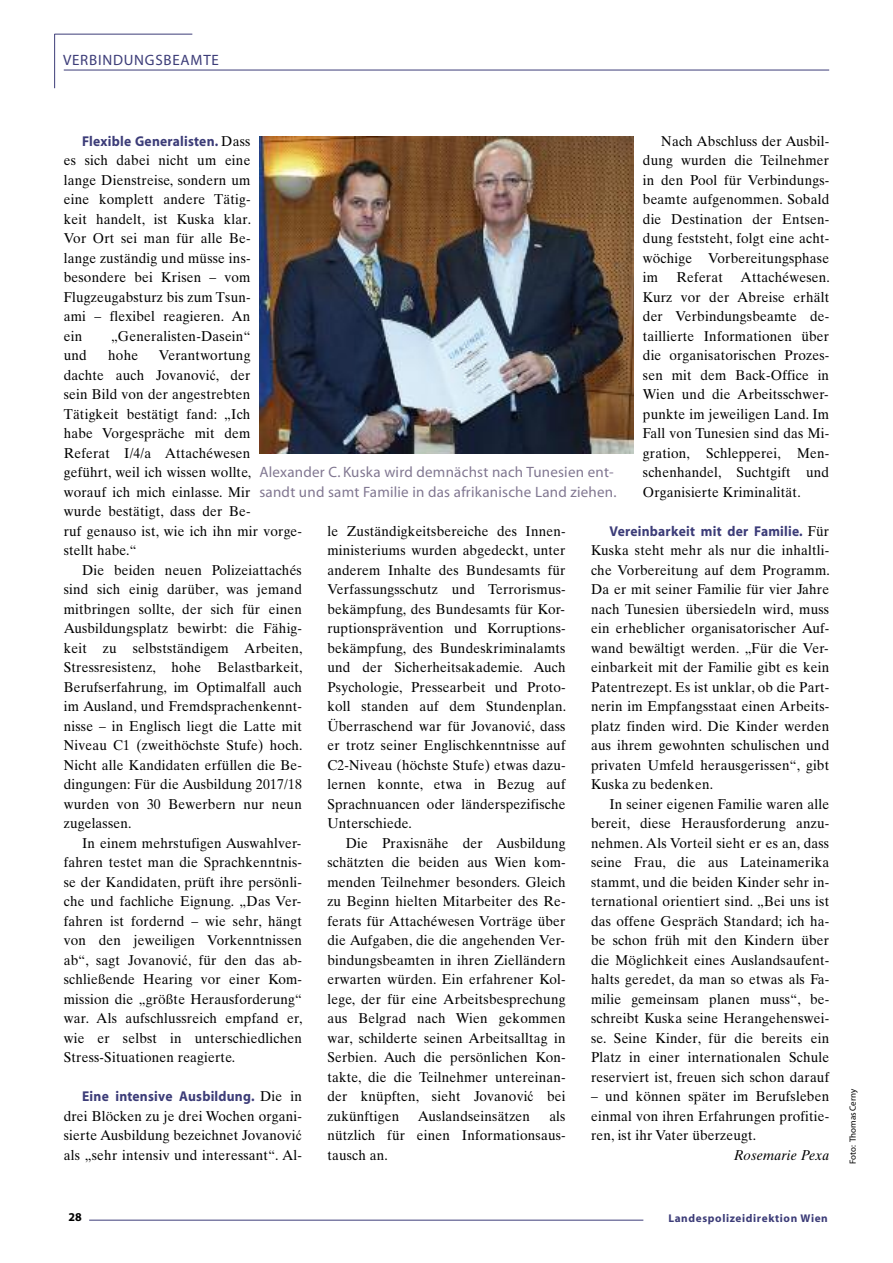
<style>
.page{position:relative;width:893px;height:1263px;background:#fff}
.page>*{position:absolute;margin:0;border:0;box-sizing:border-box;transform-origin:0 0}
.t1{font:15px/19.5px "Myriad";letter-spacing:.015em;color:#817791}
.t2{font:15px "Myriad";letter-spacing:.05em;color:#3c3c78}
.t3{font:14.25px/19.5px "Times Ten";letter-spacing:.015em;color:#000;text-align:justify;scale:.95 1}
.t4{font:700 14.25px "Myriad";letter-spacing:.015em;color:#3c3c78;scale:.95 1}
.t5{font:italic 14.25px "Times Ten";letter-spacing:.015em;color:#000;scale:.95 1}
.t6{font:700 12px "Myriad";color:#000}
.t7{font:700 11.25px "Myriad";letter-spacing:.055em;color:#3c3c78}
.t8{font:9px "Myriad";color:#000}
.s1{font-family:"Times Ten";font-weight:400;color:#000}
.s2{font-family:"Times New Roman"}
</style>
<div class="page">
<hr style="left:64px;top:70px;width:765px;height:1px;background:#3c3c78">
<hr style="left:54px;top:34px;width:1px;height:54px;background:#3c3c78">
<hr style="left:54px;top:34px;width:138px;height:1px;background:#3c3c78">
<hr style="left:89px;top:1220px;width:554px;height:1px;background:#3c3c78">
<img style="left:259px;top:137px;width:375px;height:317px">
<p class="t2" style="left:63px;top:54px;width:157px">VERBINDUNGSBEAMTE</p>
<p class="t3" style="left:643px;top:132px;width:198px;text-indent:18px">Nach Abschluss der Ausbil&shy;dung wurden die Teilnehmer in den Pool für Verbindungs&shy;beamte aufgenommen. Sobald die Destination der Entsen&shy;dung feststeht, folgt eine acht&shy;wöchige Vorbereitungsphase im</p>
<p class="t4" style="left:82px;top:136px;width:179px">Flexible Generalisten. <span class="s1">Dass</span></p>
<p class="t3" style="left:64px;top:152px;width:199px">es sich dabei nicht um eine lange Dienstreise, sondern um eine komplett andere Tätig&shy;keit handelt, ist Kuska klar.<br>Vor Ort sei man für alle Be&shy;lange zuständig und müsse ins&shy;besondere bei Krisen – vom Flugzeugabsturz bis zum Tsun&shy;ami – flexibel reagieren. An ein</p>
<p class="t3" style="left:643px;top:269px;width:198px;text-indent:34px">Referat Attachéwesen.<br>Kurz vor der Abreise erhält der Verbindungsbeamte de&shy;taillierte Informationen über die organisatorischen Prozes&shy;sen mit dem Back-Office in Wien und die Arbeitsschwer&shy;punkte im jeweiligen Land. Im Fall von Tunesien sind das Mi&shy;gration, Schlepperei, Men&shy;schenhandel, Suchtgift und Organisierte Kriminalität.</p>
<p class="t4" style="left:609px;top:526px;width:233px">Vereinbarkeit mit der Familie. <span class="s1">Für</span></p>
<p class="t3" style="left:591px;top:542px;width:253px">Kuska steht mehr als nur die inhaltli&shy;che Vorbereitung auf dem Programm.<br>Da er mit seiner Familie für vier Jahre nach Tunesien übersiedeln wird, muss ein erheblicher organisatorischer Auf&shy;wand bewältigt werden. „Für die Ver&shy;einbarkeit mit der Familie gibt es kein Patentrezept. Es ist unklar, ob die Part&shy;nerin im Empfangsstaat einen Arbeits&shy;platz finden wird. Die Kinder werden aus ihrem gewohnten schulischen und privaten Umfeld herausgerissen“, gibt Kuska zu bedenken.</p>
<p class="t3" style="left:591px;top:795px;width:252px;text-indent:18px">In seiner eigenen Familie waren alle bereit, diese Herausforderung anzu&shy;nehmen. Als Vorteil sieht er es an, dass seine Frau, die aus Lateinamerika stammt, und die beiden Kinder sehr in&shy;ternational orientiert sind. „Bei uns ist das offene Gespräch Standard; ich ha&shy;be schon früh mit den Kindern über die Möglichkeit eines Auslandsaufent&shy;halts geredet, da man so etwas als Fa&shy;milie gemeinsam planen muss“, be&shy;schreibt Kuska seine Herangehenswei&shy;se. Seine Kinder, für die bereits ein Platz in einer internationalen Schule reserviert ist, freuen sich schon darauf</p>
<p class="t3" style="left:591px;top:1088px;width:252px">– und können später im Berufsleben einmal von ihren Erfahrungen profitie&shy;ren, ist ihr Vater überzeugt.</p>
<p class="t5" style="left:734px;top:1149px;width:102px">Rosemarie Pexa</p>
<p class="t3" style="left:111px;top:327px;width:148px">„Generalisten-Dasein“</p>
<p class="t3" style="left:64px;top:347px;width:26px">und</p>
<p class="t3" style="left:108px;top:347px;width:33px">hohe</p>
<p class="t3" style="left:64px;top:347px;width:252px;text-align:left;text-indent:95px">Verantwortung<br>dachte auch Jovanovi<span class="s2">ć</span>, der<br>sein Bild von der angestrebten<br>Tätigkeit bestätigt fand: „Ich<br>habe Vorgespräche mit dem<br>Referat I/4/a Attachéwesen<br>geführt, weil ich wissen wollte,<br>worauf ich mich einlasse. Mir<br>wurde bestätigt, dass der Be-<br>ruf genauso ist, wie ich ihn mir vorge&shy;stellt habe.“</p>
<p class="t3" style="left:64px;top:561px;width:253px;text-indent:18px">Die beiden neuen Polizeiattachés sind sich einig darüber, was jemand mitbringen sollte, der sich für einen Ausbildungsplatz bewirbt: die Fähig&shy;keit zu selbstständigem Arbeiten, Stressresistenz, hohe Belastbarkeit, Berufserfahrung, im Optimalfall auch im Ausland, und Fremdsprachenkennt&shy;nisse – in Englisch liegt die Latte mit Niveau C1 (zweithöchste Stufe) hoch.<br>Nicht alle Kandidaten erfüllen die Be&shy;dingungen: Für die Ausbildung 2017/18 wurden von 30 Bewerbern nur neun zugelassen.</p>
<p class="t3" style="left:64px;top:834px;width:253px;text-indent:18px">In einem mehrstufigen Auswahlver&shy;fahren testet man die Sprachkenntnis&shy;se der Kandidaten, prüft ihre persönli&shy;che und fachliche Eignung. „Das Ver&shy;fahren ist fordernd – wie sehr, hängt von den jeweiligen Vorkenntnissen ab“, sagt Jovanovi<span class="s2">ć</span>, für den das ab&shy;schließende Hearing vor einer Kom&shy;mission die „größte Herausforderung“ war. Als aufschlussreich empfand er, wie er selbst in unterschiedlichen Stress-Situationen reagierte.</p>
<p class="t4" style="left:82px;top:1091px;width:233px">Eine intensive Ausbildung. <span class="s1">Die in</span></p>
<p class="t3" style="left:64px;top:1107px;width:252px">drei Blöcken zu je drei Wochen organi&shy;sierte Ausbildung bezeichnet Jovanovi<span class="s2">ć </span>als „sehr intensiv und interessant“. Al-</p>
<p class="t1" style="left:259px;top:464px;width:359px">Alexander C. Kuska wird demnächst nach Tunesien ent&shy;sandt und samt Familie in das afrikanische Land ziehen.</p>
<p class="t3" style="left:327px;top:522px;width:253px">le Zuständigkeitsbereiche des Innen&shy;ministeriums wurden abgedeckt, unter anderem Inhalte des Bundesamts für Verfassungsschutz und Terrorismus&shy;bekämpfung, des Bundesamts für Kor&shy;ruptionsprävention und Korruptions&shy;bekämpfung, des Bundeskriminalamts und der Sicherheitsakademie. Auch Psychologie, Pressearbeit und Proto&shy;koll standen auf dem Stundenplan.<br>Überraschend war für Jovanovi<span class="s2">ć</span>, dass er trotz seiner Englischkenntnisse auf C2-Niveau (höchste Stufe) etwas dazu&shy;lernen konnte, etwa in Bezug auf Sprachnuancen oder länderspezifische Unterschiede.</p>
<p class="t3" style="left:327px;top:834px;width:252px;text-indent:18px">Die Praxisnähe der Ausbildung schätzten die beiden aus Wien kom&shy;menden Teilnehmer besonders. Gleich zu Beginn hielten Mitarbeiter des Re&shy;ferats für Attachéwesen Vorträge über die Aufgaben, die die angehenden Ver&shy;bindungsbeamten in ihren Zielländern erwarten würden. Ein erfahrener Kol&shy;lege, der für eine Arbeitsbesprechung aus Belgrad nach Wien gekommen war, schilderte seinen Arbeitsalltag in Serbien. Auch die persönlichen Kon&shy;takte, die die Teilnehmer untereinan&shy;der knüpften, sieht Jovanovi<span class="s2">ć</span> bei zukünftigen</p>
<p class="t3" style="left:327px;top:1107px;width:252px;text-indent:222px">als nützlich für einen Informationsaus&shy;tausch an.</p>
<p class="t3" style="left:418px;top:1107px;width:120px">Auslandseinsätzen</p>
<p class="t8" style="left:849px;top:1164px;width:77px;rotate:-90deg">Foto: Thomas Cerny</p>
<p class="t6" style="left:68px;top:1213px;width:15px">28</p>
<p class="t7" style="left:668px;top:1214px;width:161px">Landespolizeidirektion Wien</p>
</div>
